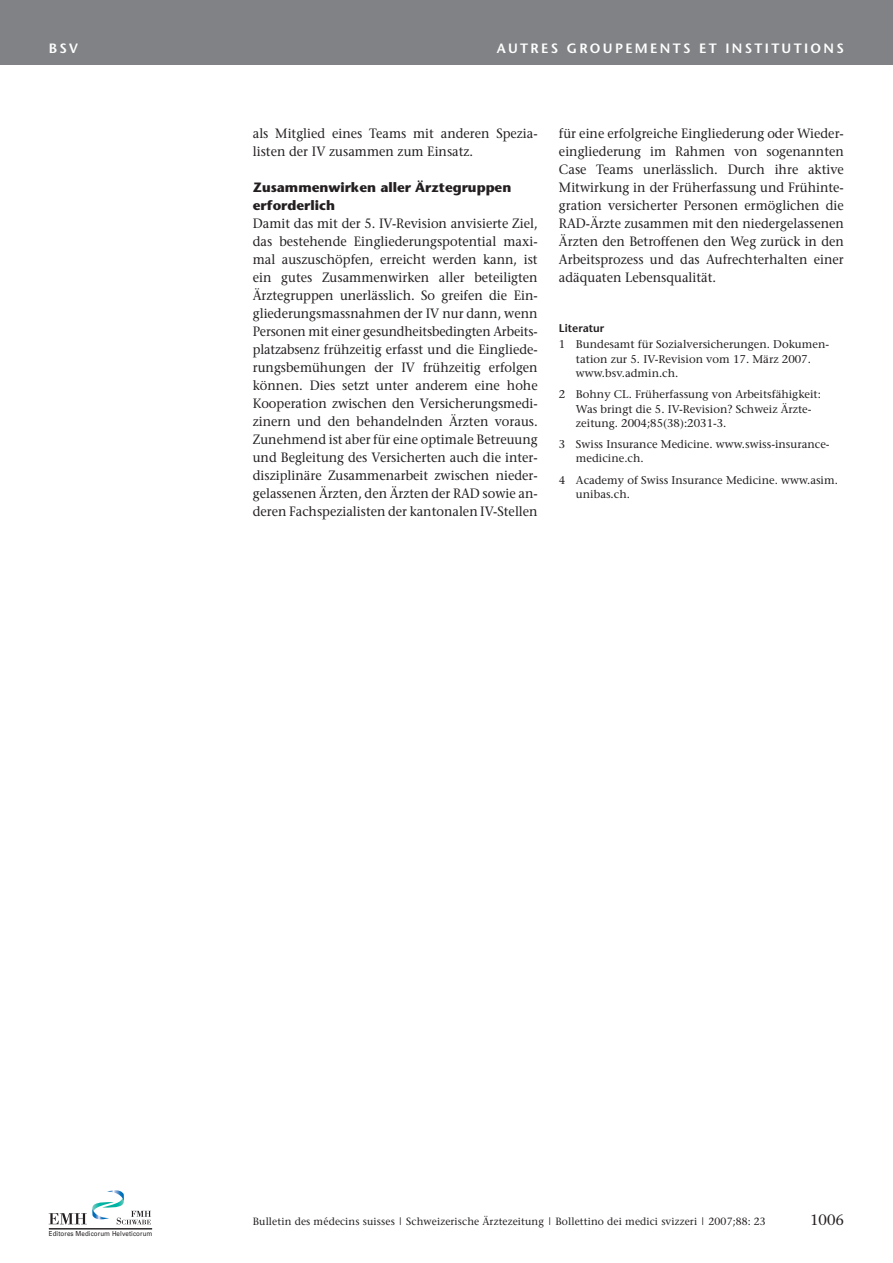
<style>
.page{position:relative;width:893px;height:1263px;background:#fff}
.page>*{position:absolute;margin:0;border:0;box-sizing:border-box;transform-origin:0 0}
.t1{font:15px "Stone Serif";color:#231f20}
.t2{font:13.5px/18px "Stone Serif";color:#231f20;text-align:justify;scale:.95 1}
.t3{font:700 13.5px/18px "Stone Sans";color:#231f20}
.t4{font:600 13.5px "Stone Sans";letter-spacing:.17em;color:#fff}
.t5{font:11.25px/14.2px "Stone Serif";color:#231f20}
.t6{font:600 11.25px "Stone Sans";color:#231f20}
.t7{font:10.5px "Stone Serif";letter-spacing:.01em;color:#231f20}
.t8{font:6.9px "Univers";letter-spacing:.015em;color:#231f20;scale:.9 1}
</style>
<div class="page">
<svg style="left:49px;top:1190px;width:102px;height:34px"></svg>
<hr style="left:49px;top:1228px;width:103px;height:1px;background:#231f20">
<div style="left:0;top:0;width:893px;height:64px;background:#808285"></div>
<p class="t4" style="left:49px;top:42px;width:31px">BSV</p>
<p class="t4" style="left:497px;top:42px;width:349px">AUTRES GROUPEMENTS ET INSTITUTIONS</p>
<p class="t2" style="left:253px;top:126px;width:301px">als Mitglied eines Teams mit anderen Spezia&shy;listen der IV zusammen zum Einsatz.</p>
<p class="t3" style="left:253px;top:180px;width:260px">Zusammenwirken aller Ärztegruppen erforderlich</p>
<p class="t2" style="left:253px;top:216px;width:301px">Damit das mit der 5. IV-Revision anvisierte Ziel, das bestehende Eingliederungspotential maxi&shy;mal auszuschöpfen, erreicht werden kann, ist ein gutes Zusammenwirken aller beteiligten Ärztegruppen unerlässlich. So greifen die Ein&shy;gliederungsmassnahmen der IV nur dann, wenn Personen mit einer gesundheitsbedingten Arbeits&shy;platzabsenz frühzeitig erfasst und die Eingliede&shy;rungsbemühungen der IV frühzeitig erfolgen können. Dies setzt unter anderem eine hohe Kooperation zwischen den Versicherungsmedi&shy;zinern und den behandelnden Ärzten voraus.<br>Zunehmend ist aber für eine optimale Betreuung und Begleitung des Versicherten auch die inter&shy;disziplinäre Zusammenarbeit zwischen nieder&shy;gelassenen Ärzten, den Ärzten der RAD sowie an&shy;deren Fachspezialisten der kantonalen IV-Stellen</p>
<p class="t2" style="left:559px;top:126px;width:301px">für eine erfolgreiche Eingliederung oder Wieder&shy;eingliederung im Rahmen von sogenannten Case Teams unerlässlich. Durch ihre aktive Mitwirkung in der Früherfassung und Frühinte&shy;gration versicherter Personen ermöglichen die RAD-Ärzte zusammen mit den niedergelassenen Ärzten den Betroffenen den Weg zurück in den Arbeitsprozess und das Aufrechterhalten einer adäquaten Lebensqualität.</p>
<p class="t6" style="left:559px;top:324px;width:47px">Literatur</p>
<p class="t5" style="left:576px;top:338px;width:255px;text-indent:-17px">1 Bundesamt für Sozialversicherungen. Dokumen&shy;tation zur 5. IV-Revision vom 17. März 2007. www.bsv.admin.ch.</p>
<p class="t5" style="left:576px;top:388px;width:246px;text-indent:-17px">2 Bohny CL. Früherfassung von Arbeitsfähigkeit:<br>Was bringt die 5. IV-Revision? Schweiz Ärzte&shy;zeitung. 2004;85(38):2031-3.</p>
<p class="t5" style="left:576px;top:438px;width:255px;text-indent:-17px">3 Swiss Insurance Medicine. www.swiss-insurance&shy;medicine.ch.</p>
<p class="t5" style="left:576px;top:474px;width:263px;text-indent:-17px">4 Academy of Swiss Insurance Medicine. www.asim. unibas.ch.</p>
<p class="t8" style="left:49px;top:1229px;width:117px">Editores Medicorum Helveticorum</p>
<p class="t7" style="left:253px;top:1217px;width:515px">Bulletin des médecins suisses | Schweizerische Ärztezeitung | Bollettino dei medici svizzeri | 2007;88: 23</p>
<p class="t1" style="left:810px;top:1213px;width:35px">1006</p>
</div>
